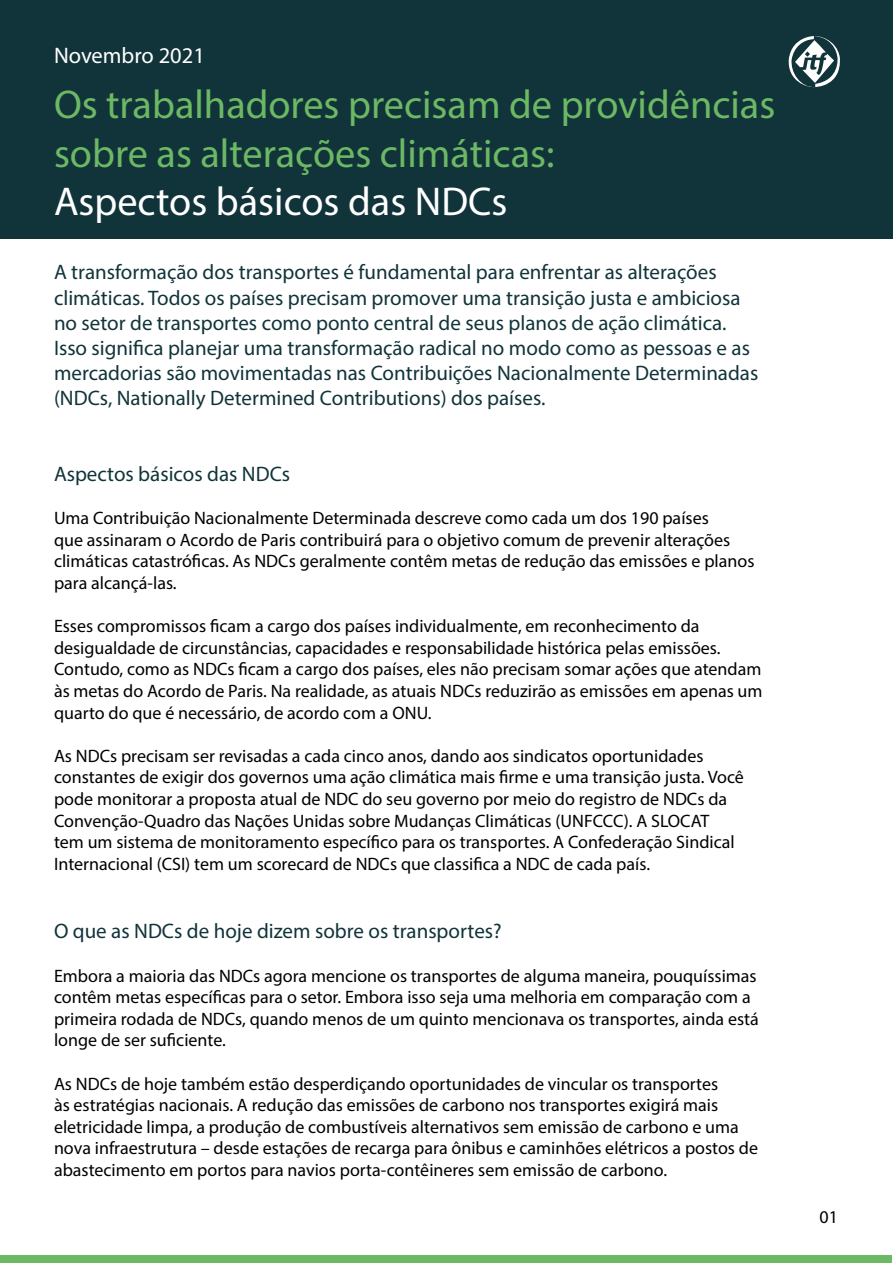
<style>
.page{position:relative;width:893px;height:1263px;background:#fff}
.page>*{position:absolute;margin:0;border:0;box-sizing:border-box;transform-origin:0 0}
.t1{font:40.35px/48.4px "Myriad Pro";color:#6cb864}
.t2{font:40.35px "Myriad Pro";color:#fff}
.t3{font:22.5px "Myriad Pro";color:#fff}
.t4{font:21px/25.2px "Myriad Pro";color:#11343a}
.t5{font:18px/21.6px "Myriad Pro";color:#000}
</style>
<div class="page">
<div style="left:0;top:0;width:893px;height:238px;background:#11343a"></div>
<svg style="left:788px;top:36px;width:52px;height:52px"></svg>
<div style="left:1px;top:1256px;width:891px;height:7px;background:#6cb864"></div>
<p class="t3" style="left:54px;top:41px;width:152px">Novembro 2021</p>
<h1 class="t1" style="left:54px;top:80px;width:723px">Os trabalhadores precisam de providências sobre as alterações climáticas:</h1>
<h1 class="t2" style="left:54px;top:177px;width:455px">Aspectos básicos das NDCs</h1>
<p class="t4" style="left:54px;top:259px;width:706px">A transformação dos transportes é fundamental para enfrentar as alterações climáticas. Todos os países precisam promover uma transição justa e ambiciosa no setor de transportes como ponto central de seus planos de ação climática.<br>Isso significa planejar uma transformação radical no modo como as pessoas e as mercadorias são movimentadas nas Contribuições Nacionalmente Determinadas (NDCs, Nationally Determined Contributions) dos países.</p>
<p class="t4" style="left:54px;top:461px;width:238px">Aspectos básicos das NDCs</p>
<p class="t5" style="left:54px;top:507px;width:702px">Uma Contribuição Nacionalmente Determinada descreve como cada um dos 190 países<br>que assinaram o Acordo de Paris contribuirá para o objetivo comum de prevenir alterações climáticas catastróficas. As NDCs geralmente contêm metas de redução das emissões e planos para alcançá-las.</p>
<p class="t5" style="left:54px;top:615px;width:710px">Esses compromissos ficam a cargo dos países individualmente, em reconhecimento da desigualdade de circunstâncias, capacidades e responsabilidade histórica pelas emissões.<br>Contudo, como as NDCs ficam a cargo dos países, eles não precisam somar ações que atendam às metas do Acordo de Paris. Na realidade, as atuais NDCs reduzirão as emissões em apenas um quarto do que é necessário, de acordo com a ONU.</p>
<p class="t5" style="left:54px;top:745px;width:691px">As NDCs precisam ser revisadas a cada cinco anos, dando aos sindicatos oportunidades constantes de exigir dos governos uma ação climática mais firme e uma transição justa. Você pode monitorar a proposta atual de NDC do seu governo por meio do registro de NDCs da Convenção-Quadro das Nações Unidas sobre Mudanças Climáticas (UNFCCC). A SLOCAT<br>tem um sistema de monitoramento específico para os transportes. A Confederação Sindical Internacional (CSI) tem um scorecard de NDCs que classifica a NDC de cada país.</p>
<p class="t4" style="left:54px;top:918px;width:449px">O que as NDCs de hoje dizem sobre os transportes?</p>
<p class="t5" style="left:54px;top:964px;width:706px">Embora a maioria das NDCs agora mencione os transportes de alguma maneira, pouquíssimas contêm metas específicas para o setor. Embora isso seja uma melhoria em comparação com a primeira rodada de NDCs, quando menos de um quinto mencionava os transportes, ainda está longe de ser suficiente.</p>
<p class="t5" style="left:54px;top:1072px;width:706px">As NDCs de hoje também estão desperdiçando oportunidades de vincular os transportes<br>às estratégias nacionais. A redução das emissões de carbono nos transportes exigirá mais eletricidade limpa, a produção de combustíveis alternativos sem emissão de carbono e uma nova infraestrutura – desde estações de recarga para ônibus e caminhões elétricos a postos de abastecimento em portos para navios porta-contêineres sem emissão de carbono.</p>
<p class="t5" style="left:819px;top:1206px;width:20px">01</p>
</div>
